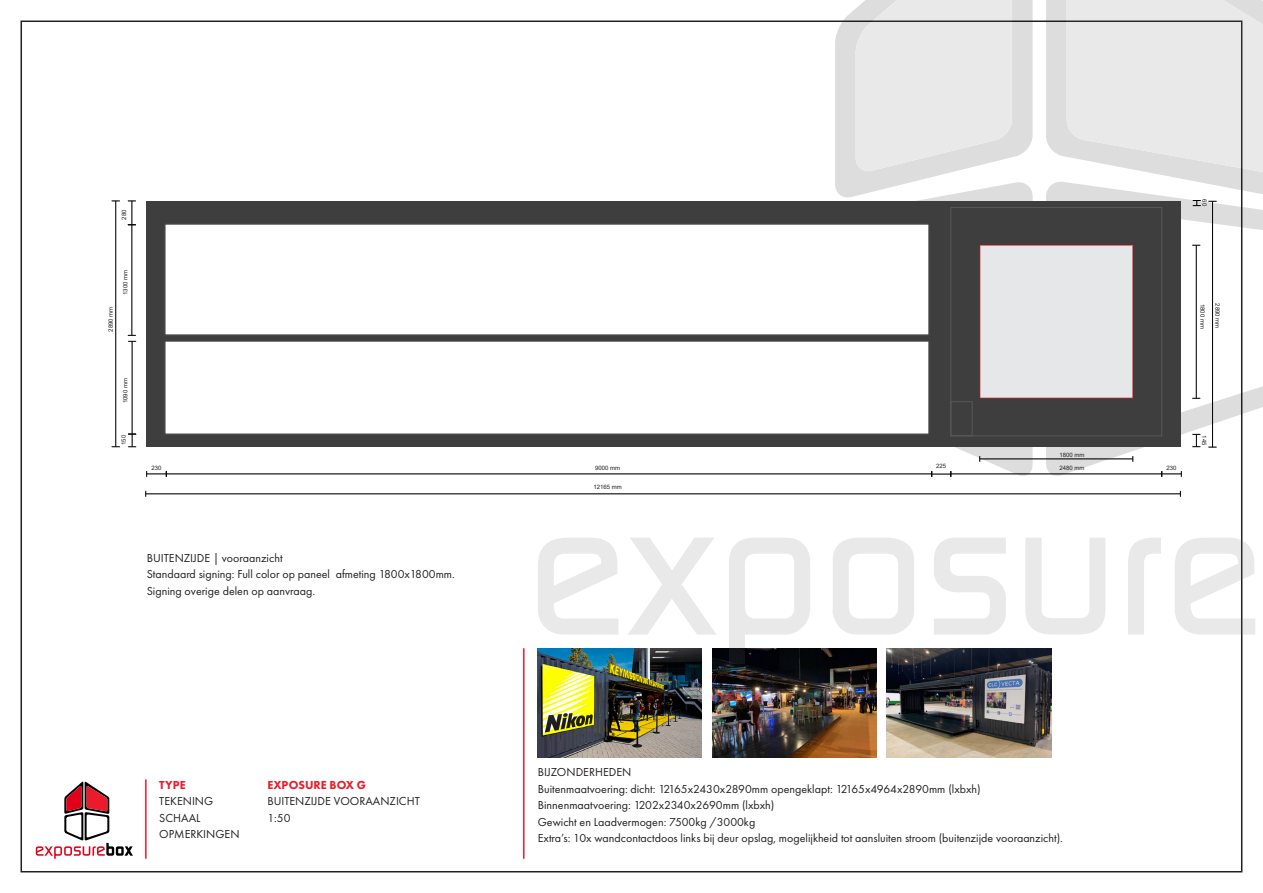
<style>
.page{position:relative;width:1263px;height:893px;background:#fff}
.page>*{position:absolute;margin:0;border:0;box-sizing:border-box;transform-origin:0 0}
.t1{font:12px "Futura PT";color:#231f20}
.t2{font:800 12px "Futura PT";color:#ec1b29}
.t3{font:6px "Arial";color:#231f20}
.s1{font-style:inherit}
</style>
<div class="page">
<svg style="left:36px;top:782px;width:97px;height:77px"></svg>
<hr style="left:145px;top:779px;width:2px;height:80px;background:#ec1b29">
<hr style="left:523px;top:648px;width:1px;height:211px;background:#ec1b29">
<img style="left:712px;top:648px;width:164px;height:110px">
<img style="left:887px;top:648px;width:164px;height:110px">
<svg style="left:1046px;top:206px;width:217px;height:272px"></svg>
<svg style="left:835px;top:199px;width:198px;height:278px"></svg>
<svg style="left:538px;top:538px;width:80px;height:97px"></svg>
<svg style="left:628px;top:538px;width:88px;height:97px"></svg>
<svg style="left:729px;top:538px;width:81px;height:126px"></svg>
<svg style="left:832px;top:538px;width:82px;height:97px"></svg>
<svg style="left:934px;top:538px;width:72px;height:97px"></svg>
<svg style="left:1025px;top:538px;width:80px;height:97px"></svg>
<svg style="left:1128px;top:538px;width:33px;height:97px"></svg>
<svg style="left:1175px;top:538px;width:80px;height:97px"></svg>
<svg style="left:835px;top:0;width:198px;height:199px;background:#e6e6e6"></svg>
<img style="left:537px;top:648px;width:165px;height:110px">
<div style="left:147px;top:201px;width:1034px;height:246px;background:#3e3e3f"></div>
<hr style="left:116px;top:201px;width:1px;height:246px;background:#000001">
<hr style="left:132px;top:341px;width:1px;height:93px;background:#000001">
<hr style="left:166px;top:474px;width:766px;height:1px;background:#000001">
<div style="left:165px;top:224px;width:764px;height:111px;background:#fff"></div>
<div style="left:165px;top:224px;width:764px;height:111px;border:1px solid #57585a"></div>
<div style="left:165px;top:341px;width:764px;height:93px;background:#fff"></div>
<div style="left:165px;top:341px;width:764px;height:93px;border:1px solid #57585a"></div>
<div style="left:980px;top:245px;width:153px;height:153px;background:#e6e7e9"></div>
<svg style="left:146px;top:471px;width:21px;height:6px"></svg>
<hr style="left:951px;top:474px;width:211px;height:1px;background:#000001">
<svg style="left:931px;top:471px;width:20px;height:6px"></svg>
<svg style="left:1161px;top:471px;width:21px;height:6px"></svg>
<svg style="left:128px;top:434px;width:8px;height:13px"></svg>
<hr style="left:132px;top:225px;width:1px;height:110px;background:#000001">
<svg style="left:128px;top:335px;width:8px;height:7px"></svg>
<svg style="left:128px;top:201px;width:8px;height:25px"></svg>
<div style="left:951px;top:207px;width:211px;height:229px;border:1px solid #57585a"></div>
<hr style="left:1212px;top:201px;width:1px;height:246px;background:#000001">
<hr style="left:1196px;top:245px;width:1px;height:153px;background:#000001">
<svg style="left:1046px;top:0;width:217px;height:206px;background:#e3e3e3"></svg>
<svg style="left:1192px;top:434px;width:8px;height:13px"></svg>
<hr style="left:980px;top:459px;width:153px;height:1px;background:#000001">
<hr style="left:146px;top:494px;width:1034px;height:1px;background:#000001">
<div style="left:951px;top:402px;width:21px;height:34px;border:1px solid #57585a"></div>
<p class="t3" style="left:120px;top:220px;width:12px;rotate:-90deg">280</p>
<p class="t3" style="left:107px;top:332px;width:27px;rotate:-90deg">2890 mm</p>
<p class="t3" style="left:121px;top:295px;width:27px;rotate:-90deg">1300 mm</p>
<p class="t3" style="left:121px;top:403px;width:27px;rotate:-90deg">1090 mm</p>
<p class="t3" style="left:119px;top:445px;width:12px;rotate:-90deg">150</p>
<p class="t3" style="left:1059px;top:451px;width:27px">1800 mm</p>
<p class="t3" style="left:151px;top:464px;width:12px">230</p>
<p class="t3" style="left:936px;top:462px;width:12px">225</p>
<p class="t3" style="left:1166px;top:464px;width:12px">230</p>
<p class="t3" style="left:1059px;top:464px;width:27px">2480 mm</p>
<p class="t3" style="left:595px;top:464px;width:27px">9000 mm</p>
<p class="t3" style="left:593px;top:483px;width:30px">12165 mm</p>
<p class="t3" style="left:1209px;top:199px;width:8px;rotate:90deg">60</p>
<p class="t3" style="left:1207px;top:304px;width:27px;rotate:90deg">1800 mm</p>
<p class="t3" style="left:1222px;top:303px;width:27px;rotate:90deg">2890 mm</p>
<p class="t3" style="left:1208px;top:435px;width:12px;rotate:90deg">145</p>
<p class="t1" style="left:147px;top:551px;width:137px">BUITENZIJDE | vooraanzicht</p>
<p class="t1" style="left:147px;top:567px;width:310px">Standaard signing: Full color op paneel afmeting 1800x1800mm.</p>
<p class="t1" style="left:147px;top:584px;width:170px">Signing overige delen op aanvraag.</p>
<p class="t2" style="left:159px;top:777px;width:28px">TYPE</p>
<p class="t2" style="left:267px;top:777px;width:100px">EXPOSURE BOX G</p>
<p class="t1" style="left:159px;top:794px;width:55px">TEKENING</p>
<p class="t1" style="left:267px;top:794px;width:154px">BUITENZIJDE VOORAANZICHT</p>
<p class="t1" style="left:159px;top:810px;width:43px">SCHAAL</p>
<p class="t1" style="left:267px;top:810px;width:25px">1:50</p>
<p class="t1" style="left:159px;top:827px;width:82px">OPMERKINGEN</p>
<p class="t1" style="left:538px;top:765px;width:95px">BIJZONDERHEDEN</p>
<p class="t1" style="left:538px;top:782px;width:444px">Buitenmaatvoering<span class="s1">:</span> dicht: 12165x2430x2890mm opengeklapt: 12165x4964x2890mm (lxbxh)</p>
<p class="t1" style="left:538px;top:798px;width:238px">Binnenmaatvoering: 1202x2340x2690mm (lxbxh)</p>
<p class="t1" style="left:538px;top:815px;width:219px">Gewicht en Laadvermogen: 7500kg /3000kg</p>
<p class="t1" style="left:538px;top:831px;width:527px">Extra’s: 10x wandcontactdoos links bij deur opslag, mogelijkheid tot aansluiten stroom (buitenzijde vooraanzicht).</p>
</div>
